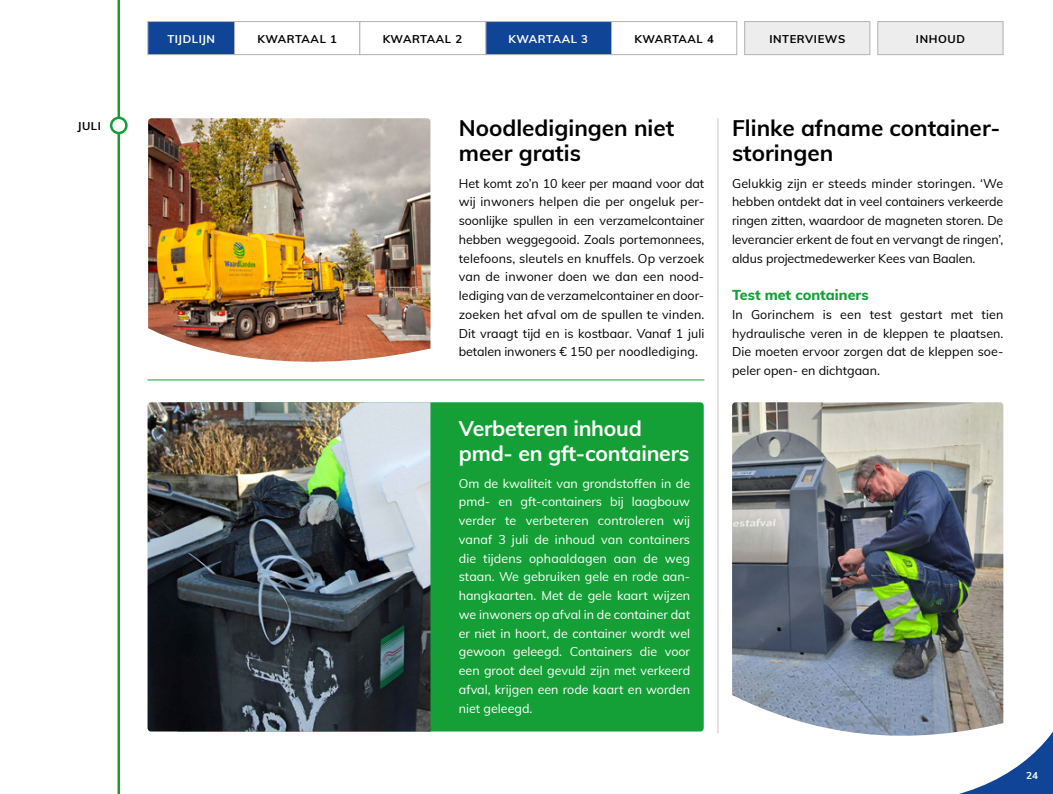
<style>
.page{position:relative;width:1053px;height:794px;background:#fff}
.page>*{position:absolute;margin:0;border:0;box-sizing:border-box;transform-origin:0 0}
.t1{font:700 22.5px/25px "Muli";color:#000}
.t2{font:700 21.25px/25px "Muli";letter-spacing:-.01em;color:#fff}
.t3{font:800 14.38px "Muli";color:#14a036}
.t4{font:12.5px/18.8px "Muli";color:#000;text-align:justify}
.t5{font:12.5px/18.8px "Muli";color:#fff;text-align:justify}
.t6{font:700 11.25px "Muli";letter-spacing:.05em;color:#000}
.t7{font:700 11.25px "Muli";letter-spacing:.05em;color:#fff}
.t8{font:700 10px "Muli";color:#fff}
</style>
<div class="page">
<div style="left:430px;top:402px;width:273px;height:329px;background:#14a036"></div>
<hr style="left:117px;top:0;width:3px;height:794px;background:#14a036">
<svg style="left:111px;top:118px;width:15px;height:15px"></svg>
<div style="left:110px;top:117px;width:18px;height:17px;border:2px solid #14a036;border-radius:50%"></div>
<div style="left:147px;top:21px;width:88px;height:34px;background:#0f4496;border:1px solid #b3b2b2"></div>
<div style="left:234px;top:21px;width:126px;height:34px;background:#fff;border:1px solid #b3b2b2"></div>
<div style="left:485px;top:21px;width:127px;height:34px;background:#0f4496;border:1px solid #b3b2b2"></div>
<div style="left:611px;top:21px;width:126px;height:34px;background:#fff;border:1px solid #b3b2b2"></div>
<div style="left:359px;top:21px;width:127px;height:34px;background:#fff;border:1px solid #b3b2b2"></div>
<img style="left:732px;top:402px;width:271px;height:288px">
<img style="left:147px;top:402px;width:283px;height:329px">
<img style="left:148px;top:118px;width:282px;height:198px">
<hr style="left:147px;top:379px;width:557px;height:1px;background:#14a036">
<div style="left:744px;top:21px;width:126px;height:34px;background:#ededed;border:1px solid #b3b2b2"></div>
<div style="left:877px;top:21px;width:126px;height:34px;background:#ededed;border:1px solid #b3b2b2"></div>
<img style="left:148px;top:316px;width:283px;height:46px">
<svg style="left:732px;top:690px;width:320px;height:104px"></svg>
<hr style="left:717px;top:118px;width:1px;height:615px;background:#c6c6c6">
<p class="t6" style="left:77px;top:117px;width:25px">JULI</p>
<p class="t7" style="left:167px;top:31px;width:49px">TIJDLIJN</p>
<p class="t6" style="left:257px;top:31px;width:81px">KWARTAAL 1</p>
<p class="t6" style="left:382px;top:31px;width:81px">KWARTAAL 2</p>
<p class="t7" style="left:508px;top:31px;width:81px">KWARTAAL 3</p>
<p class="t6" style="left:634px;top:31px;width:81px">KWARTAAL 4</p>
<p class="t6" style="left:769px;top:31px;width:77px">INTERVIEWS</p>
<p class="t6" style="left:915px;top:31px;width:50px">INHOUD</p>
<h1 class="t1" style="left:459px;top:114px;width:217px">Noodledigingen niet meer gratis</h1>
<p class="t4" style="left:459px;top:173px;width:247px">Het komt zo’n 10 keer per maand voor dat wij inwoners helpen die per ongeluk per&shy;soonlijke spullen in een verzamelcontainer hebben weggegooid. Zoals portemonnees, telefoons, sleutels en knuffels. Op verzoek van de inwoner doen we dan een nood&shy;lediging van de verzamelcontainer en door&shy;zoeken het afval om de spullen te vinden.<br>Dit vraagt tijd en is kostbaar. Vanaf 1 juli betalen inwoners € 150 per noodlediging.</p>
<h2 class="t2" style="left:459px;top:415px;width:232px">Verbeteren inhoud pmd- en gft-containers</h2>
<p class="t5" style="left:459px;top:473px;width:233px">Om de kwaliteit van grondstoffen in de pmd- en gft-containers bij laagbouw verder te verbeteren controleren wij vanaf 3 juli de inhoud van containers die tijdens ophaaldagen aan de weg staan. We gebruiken gele en rode aan&shy;hangkaarten. Met de gele kaart wijzen we inwoners op afval in de container dat er niet in hoort, de container wordt wel gewoon geleegd. Containers die voor een groot deel gevuld zijn met verkeerd afval, krijgen een rode kaart en worden niet geleegd.</p>
<h1 class="t1" style="left:732px;top:114px;width:270px">Flinke afname container&shy;storingen</h1>
<p class="t4" style="left:732px;top:173px;width:273px">Gelukkig zijn er steeds minder storingen. ‘We hebben ontdekt dat in veel containers verkeerde ringen zitten, waardoor de magneten storen. De leverancier erkent de fout en vervangt de ringen’, aldus projectmedewerker Kees van Baalen.</p>
<p class="t3" style="left:732px;top:284px;width:138px">Test met containers</p>
<p class="t4" style="left:732px;top:304px;width:273px">In Gorinchem is een test gestart met tien hydraulische veren in de kleppen te plaatsen.<br>Die moeten ervoor zorgen dat de kleppen soe&shy;peler open- en dichtgaan.</p>
<p class="t8" style="left:1025px;top:768px;width:14px">24</p>
</div>
